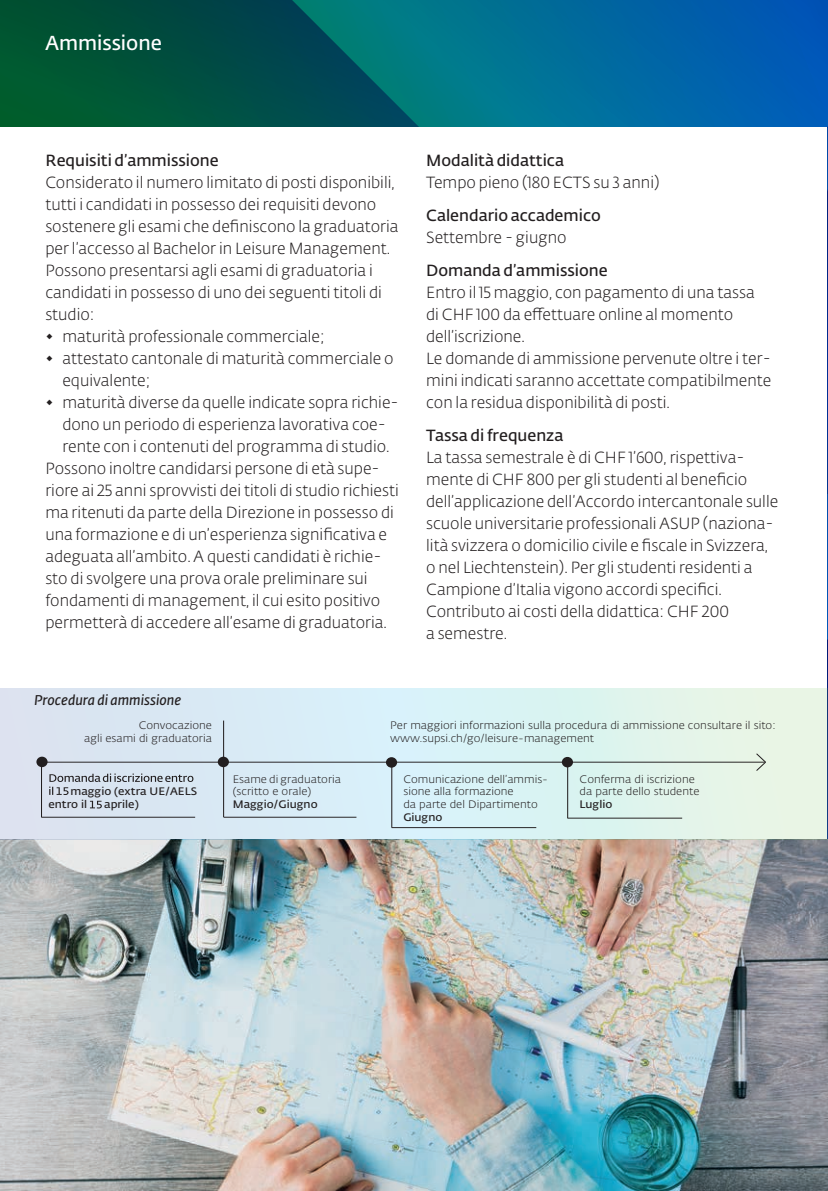
<style>
.page{position:relative;width:828px;height:1191px;background:#fff}
.page>*{position:absolute;margin:0;border:0;box-sizing:border-box;transform-origin:0 0}
.t1{font:600 20px "SUPSI Fedra Sans";color:#fff}
.t2{font:300 16px/22px "SUPSI Fedra Sans";color:#231f20}
.t3{font:600 16px "SUPSI Fedra Sans";color:#231f20}
.t4{font:italic 600 14px "SUPSI Fedra Sans";color:#231f20}
.t5{font:300 10.8px/12.8px "SUPSI Fedra Sans";color:#231f20;scale:1.07 1}
.t6{font:600 10.8px "SUPSI Fedra Sans";color:#231f20;scale:1.07 1}
</style>
<div class="page">
<svg style="left:0;top:0;width:432px;height:127px"></svg>
<svg style="left:432px;top:0;width:396px;height:688px"></svg>
<div style="left:0;top:127px;width:827px;height:1064px;background:#fff"></div>
<img style="left:0;top:839px;width:828px;height:352px">
<div style="left:0;top:688px;width:828px;height:151px;background:#e9f5e5"></div>
<svg style="left:0;top:688px;width:782px;height:164px"></svg>
<svg style="left:49px;top:773px;width:144px;height:35px"></svg>
<p class="t1" style="left:45px;top:28px;width:118px">Ammissione</p>
<p class="t3" style="left:45px;top:149px;width:175px">Requisiti d’ammissione</p>
<p class="t2" style="left:45px;top:171px;width:355px">Considerato il numero limitato di posti disponibili, tutti i candidati in possesso dei requisiti devono sostenere gli esami che definiscono la graduatoria per l’accesso al Bachelor in Leisure Management.<br>Possono presentarsi agli esami di graduatoria i candidati in possesso di uno dei seguenti titoli di studio:</p>
<p class="t2" style="left:45px;top:325px;width:281px">◆ maturità professionale commerciale;</p>
<p class="t2" style="left:62px;top:347px;width:333px;text-indent:-17px">◆ attestato cantonale di maturità commerciale o equivalente;</p>
<p class="t2" style="left:45px;top:391px;width:355px">◆ maturità diverse da quelle indicate sopra richie-</p>
<p class="t2" style="left:62px;top:413px;width:325px">dono un periodo di esperienza lavorativa coe-</p>
<p class="t2" style="left:62px;top:435px;width:329px">rente con i contenuti del programma di studio.</p>
<p class="t2" style="left:45px;top:457px;width:336px">Possono inoltre candidarsi persone di età supe-</p>
<p class="t2" style="left:45px;top:479px;width:355px">riore ai 25 anni sprovvisti dei titoli di studio richiesti</p>
<p class="t2" style="left:45px;top:501px;width:350px">ma ritenuti da parte della Direzione in possesso di</p>
<p class="t2" style="left:45px;top:523px;width:343px">una formazione e di un’esperienza significativa e</p>
<p class="t2" style="left:45px;top:545px;width:337px">adeguata all’ambito. A questi candidati è richie-</p>
<p class="t2" style="left:45px;top:567px;width:324px">sto di svolgere una prova orale preliminare sui</p>
<p class="t2" style="left:45px;top:589px;width:336px">fondamenti di management, il cui esito positivo</p>
<p class="t2" style="left:45px;top:611px;width:343px">permetterà di accedere all’esame di graduatoria.</p>
<p class="t4" style="left:34px;top:690px;width:149px">Procedura di ammissione</p>
<p class="t3" style="left:426px;top:149px;width:139px">Modalità didattica</p>
<p class="t2" style="left:426px;top:171px;width:235px">Tempo pieno (180 ECTS su 3 anni)</p>
<p class="t3" style="left:426px;top:204px;width:176px">Calendario accademico</p>
<p class="t2" style="left:426px;top:226px;width:142px">Settembre - giugno</p>
<p class="t3" style="left:426px;top:259px;width:183px">Domanda d’ammissione</p>
<p class="t2" style="left:426px;top:281px;width:347px">Entro il 15 maggio, con pagamento di una tassa di CHF 100 da effettuare online al momento dell’iscrizione.<br>Le domande di ammissione pervenute oltre i ter&shy;mini indicati saranno accettate compatibilmente con la residua disponibilità di posti.</p>
<p class="t3" style="left:426px;top:424px;width:139px">Tassa di frequenza</p>
<p class="t2" style="left:426px;top:446px;width:354px">La tassa semestrale è di CHF 1’600, rispettiva&shy;mente di CHF 800 per gli studenti al beneficio dell’applicazione dell’Accordo intercantonale sulle scuole universitarie professionali ASUP (naziona&shy;lità svizzera o domicilio civile e fiscale in Svizzera, o nel Liechtenstein). Per gli studenti residenti a Campione d’Italia vigono accordi specifici.<br>Contributo ai costi della didattica: CHF 200<br>a semestre.</p>
<p class="t5" style="left:84px;top:718px;width:121px;text-align:right">Convocazione<br>agli esami di graduatoria</p>
<p class="t6" style="left:70px;top:783px;width:120px">maggio (extra UE/AELS</p>
<p class="t5" style="left:233px;top:772px;width:103px">Esame di graduatoria (scritto e orale)</p>
<p class="t6" style="left:48px;top:796px;width:38px">entro il</p>
<p class="t6" style="left:104px;top:796px;width:34px">aprile)</p>
<p class="t6" style="left:233px;top:796px;width:81px">Maggio/Giugno</p>
<p class="t5" style="left:390px;top:718px;width:362px">Per maggiori informazioni sulla procedura di ammissione consultare il sito: www.supsi.ch/go/leisure-management</p>
<p class="t5" style="left:579px;top:772px;width:113px">Conferma di iscrizione da parte dello studente</p>
<p class="t6" style="left:579px;top:796px;width:32px">Luglio</p>
<p class="t5" style="left:403px;top:772px;width:137px">Comunicazione dell’ammis&shy;sione alla formazione<br>da parte del Dipartimento</p>
<p class="t6" style="left:403px;top:809px;width:38px">Giugno</p>
</div>
